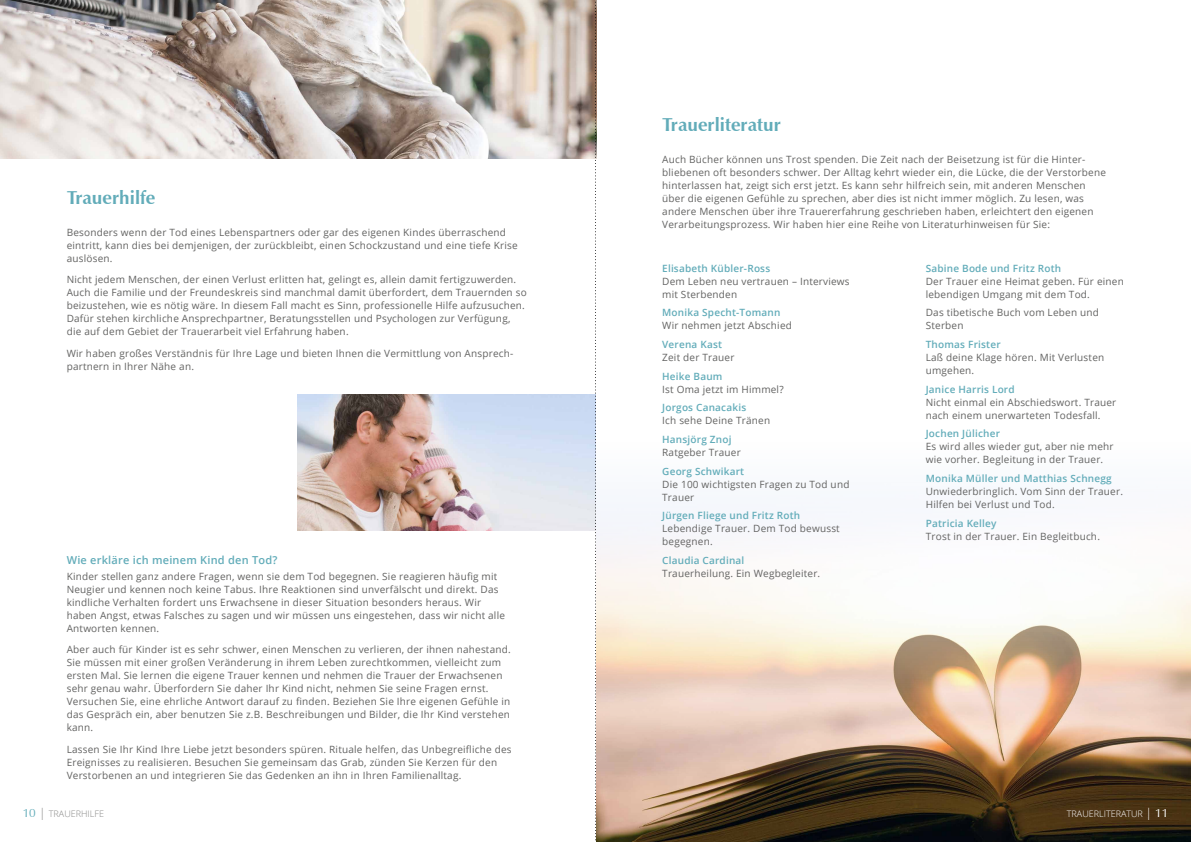
<style>
.page{position:relative;width:1191px;height:842px;background:#fff}
.page>*{position:absolute;margin:0;border:0;box-sizing:border-box;transform-origin:0 0}
.t1{font:700 18.7px "Zapf Humanist 601 BT";color:#62acb9}
.t2{font:600 11px "Open Sans";letter-spacing:.02em;color:#62acb9}
.t3{font:10px/13px "Open Sans";letter-spacing:.02em;color:#636362}
.t4{font:600 10px "Open Sans";letter-spacing:.02em;color:#62acb9}
.t5{font:300 9px "Open Sans";color:#fff}
.t6{font:300 9px "Open Sans";color:#878786}
.s1{font-family:"Zapf Humanist 601 BT";font-weight:400;font-size:12px;color:#62acb9}
.s2{font-size:12px}
.s3{font-family:"Zapf Humanist 601 BT";font-weight:400;font-size:12px}
</style>
<div class="page">
<img style="left:0;top:0;width:595px;height:159px">
<img style="left:298px;top:395px;width:297px;height:136px">
<img style="left:596px;top:504px;width:595px;height:338px">
<svg style="left:595px;top:0;width:1px;height:841px"></svg>
<h1 class="t1" style="left:67px;top:186px;width:90px">Trauerhilfe</h1>
<p class="t3" style="left:67px;top:225px;width:452px">Besonders wenn der Tod eines Lebenspartners oder gar des eigenen Kindes überraschend eintritt, kann dies bei demjenigen, der zurückbleibt, einen Schockzustand und eine tiefe Krise auslösen.</p>
<p class="t3" style="left:67px;top:273px;width:461px">Nicht jedem Menschen, der einen Verlust erlitten hat, gelingt es, allein damit fertigzuwerden.<br>Auch die Familie und der Freundeskreis sind manchmal damit überfordert, dem Trauernden so beizustehen, wie es nötig wäre. In diesem Fall macht es Sinn, professionelle Hilfe aufzusuchen.<br>Dafür stehen kirchliche Ansprechpartner, Beratungsstellen und Psychologen zur Verfügung, die auf dem Gebiet der Trauerarbeit viel Erfahrung haben.</p>
<p class="t3" style="left:67px;top:346px;width:448px">Wir haben großes Verständnis für Ihre Lage und bieten Ihnen die Vermittlung von Ansprech&shy;partnern in Ihrer Nähe an.</p>
<p class="t2" style="left:67px;top:552px;width:212px">Wie erkläre ich meinem Kind den Tod?</p>
<p class="t3" style="left:67px;top:569px;width:440px">Kinder stellen ganz andere Fragen, wenn sie dem Tod begegnen. Sie reagieren häufig mit Neugier und kennen noch keine Tabus. Ihre Reaktionen sind unverfälscht und direkt. Das kindliche Verhalten fordert uns Erwachsene in dieser Situation besonders heraus. Wir haben Angst, etwas Falsches zu sagen und wir müssen uns eingestehen, dass wir nicht alle Antworten kennen.</p>
<p class="t3" style="left:67px;top:643px;width:445px">Aber auch für Kinder ist es sehr schwer, einen Menschen zu verlieren, der ihnen nahestand.<br>Sie müssen mit einer großen Veränderung in ihrem Leben zurechtkommen, vielleicht zum ersten Mal. Sie lernen die eigene Trauer kennen und nehmen die Trauer der Erwachsenen sehr genau wahr. Überfordern Sie daher Ihr Kind nicht, nehmen Sie seine Fragen ernst.<br>Versuchen Sie, eine ehrliche Antwort darauf zu finden. Beziehen Sie Ihre eigenen Gefühle in das Gespräch ein, aber benutzen Sie z.B. Beschreibungen und Bilder, die Ihr Kind verstehen kann.</p>
<p class="t3" style="left:67px;top:742px;width:446px">Lassen Sie Ihr Kind Ihre Liebe jetzt besonders spüren. Rituale helfen, das Unbegreifliche des<br>Ereignisses zu realisieren. Besuchen Sie gemeinsam das Grab, zünden Sie Kerzen für den<br>Verstorbenen an und integrieren Sie das Gedenken an ihn in Ihren Familienalltag.</p>
<p class="t6" style="left:23px;top:807px;width:83px"><span class="s1">10</span> <span class="s2">|</span> TRAUERHILFE</p>
<h1 class="t1" style="left:662px;top:113px;width:120px">Trauerliteratur</h1>
<p class="t3" style="left:662px;top:153px;width:445px">Auch Bücher können uns Trost spenden. Die Zeit nach der Beisetzung ist für die Hinter&shy;bliebenen oft besonders schwer. Der Alltag kehrt wieder ein, die Lücke, die der Verstorbene hinterlassen hat, zeigt sich erst jetzt. Es kann sehr hilfreich sein, mit anderen Menschen über die eigenen Gefühle zu sprechen, aber dies ist nicht immer möglich. Zu lesen, was andere Menschen über ihre Trauererfahrung geschrieben haben, erleichtert den eigenen Verarbeitungsprozess. Wir haben hier eine Reihe von Literaturhinweisen für Sie:</p>
<p class="t4" style="left:662px;top:261px;width:109px">Elisabeth Kübler-Ross</p>
<p class="t3" style="left:662px;top:274px;width:189px">Dem Leben neu vertrauen – Interviews mit Sterbenden</p>
<p class="t4" style="left:662px;top:306px;width:120px">Monika Specht-Tomann</p>
<p class="t3" style="left:662px;top:319px;width:131px">Wir nehmen jetzt Abschied</p>
<p class="t4" style="left:662px;top:337px;width:61px">Verena Kast</p>
<p class="t3" style="left:662px;top:351px;width:74px">Zeit der Trauer</p>
<p class="t4" style="left:662px;top:369px;width:62px">Heike Baum</p>
<p class="t3" style="left:662px;top:382px;width:123px">Ist Oma jetzt im Himmel?</p>
<p class="t4" style="left:662px;top:401px;width:85px">Jorgos Canacakis</p>
<p class="t3" style="left:662px;top:414px;width:109px">Ich sehe Deine Tränen</p>
<p class="t4" style="left:662px;top:432px;width:71px">Hansjörg Znoj</p>
<p class="t3" style="left:662px;top:446px;width:80px">Ratgeber Trauer</p>
<p class="t4" style="left:662px;top:464px;width:83px">Georg Schwikart</p>
<p class="t3" style="left:662px;top:477px;width:189px">Die 100 wichtigsten Fragen zu Tod und<br>Trauer</p>
<p class="t4" style="left:662px;top:509px;width:139px">Jürgen Fliege und Fritz Roth</p>
<p class="t3" style="left:662px;top:522px;width:179px">Lebendige Trauer. Dem Tod bewusst begegnen.</p>
<p class="t4" style="left:662px;top:553px;width:84px">Claudia Cardinal</p>
<p class="t3" style="left:662px;top:567px;width:159px">Trauerheilung. Ein Wegbegleiter.</p>
<p class="t4" style="left:925px;top:261px;width:137px">Sabine Bode und Fritz Roth</p>
<p class="t3" style="left:925px;top:274px;width:200px">Der Trauer eine Heimat geben. Für einen lebendigen Umgang mit dem Tod.</p>
<p class="t3" style="left:925px;top:306px;width:175px">Das tibetische Buch vom Leben und<br>Sterben</p>
<p class="t4" style="left:925px;top:337px;width:76px">Thomas Frister</p>
<p class="t3" style="left:925px;top:351px;width:180px">Laß deine Klage hören. Mit Verlusten umgehen.</p>
<p class="t4" style="left:925px;top:382px;width:90px">Janice Harris Lord</p>
<p class="t3" style="left:925px;top:395px;width:192px">Nicht einmal ein Abschiedswort. Trauer nach einem unerwarteten Todesfall.</p>
<p class="t4" style="left:925px;top:427px;width:76px">Jochen Jülicher</p>
<p class="t3" style="left:925px;top:440px;width:189px">Es wird alles wieder gut, aber nie mehr wie vorher. Begleitung in der Trauer.</p>
<p class="t4" style="left:925px;top:471px;width:187px">Monika Müller und Matthias Schnegg</p>
<p class="t3" style="left:925px;top:485px;width:199px">Unwiederbringlich. Vom Sinn der Trauer.<br>Hilfen bei Verlust und Tod.</p>
<p class="t4" style="left:925px;top:516px;width:72px">Patricia Kelley</p>
<p class="t3" style="left:925px;top:529px;width:176px">Trost in der Trauer. Ein Begleitbuch.</p>
<p class="t5" style="left:1066px;top:807px;width:103px">TRAUERLITERATUR <span class="s2">|</span> <span class="s3">11</span></p>
</div>
